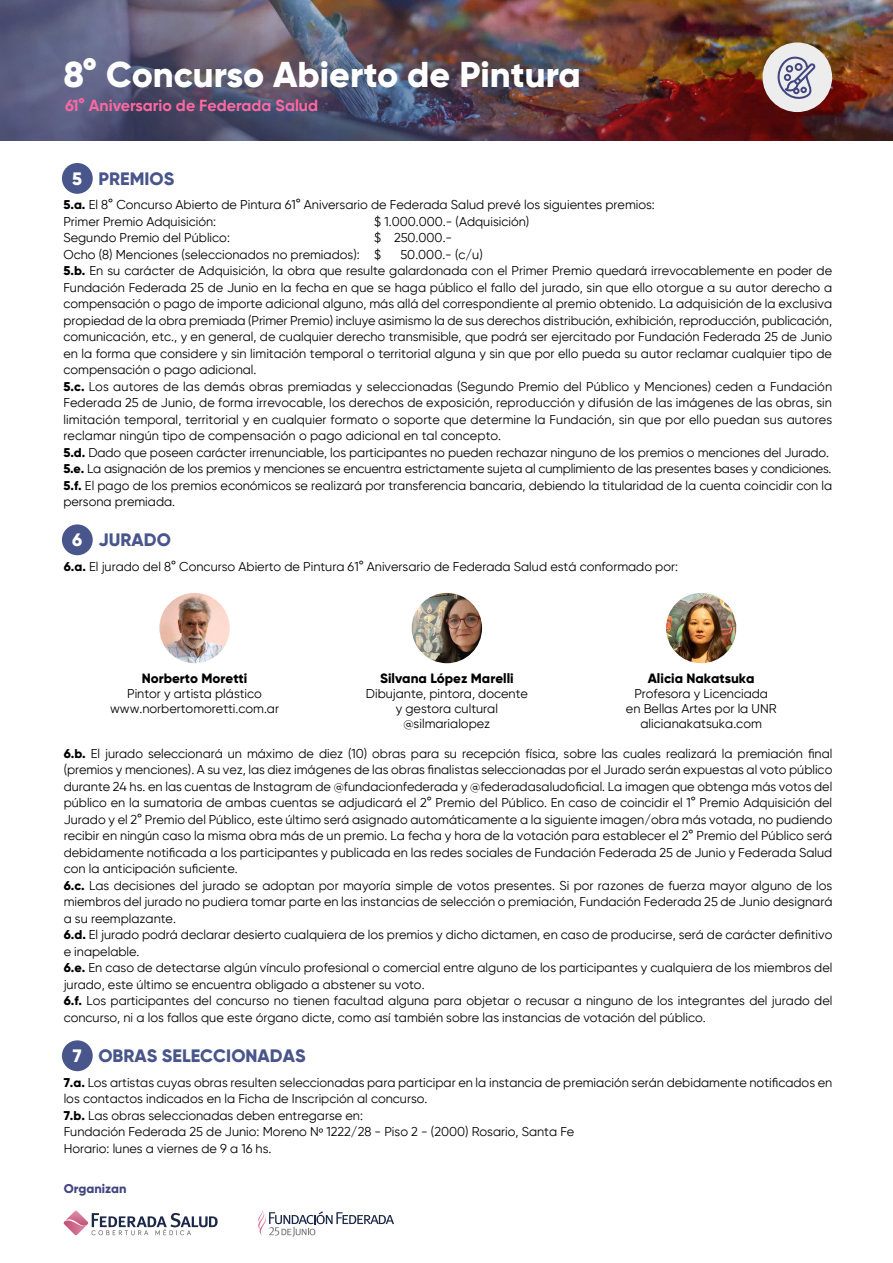
<style>
.page{position:relative;width:893px;height:1263px;background:#fff}
.page>*{position:absolute;margin:0;border:0;box-sizing:border-box;transform-origin:0 0}
.t1{font:800 35.85px "Gilroy";color:#fff}
.t2{font:800 18px "Gilroy";color:#49568c}
.t3{font:700 16.05px "Gilroy";color:#ff69a2}
.t4{font:800 13.5px "Gilroy";color:#000}
.t5{font:12.75px/16.5px "Gilroy";color:#000}
.t6{font:800 12.75px "Gilroy";color:#42467f}
.s1{color:#fff}
.s2{font-weight:800}
.s3{font-family:"Myriad Pro"}
</style>
<div class="page">
<svg style="left:64px;top:1211px;width:154px;height:24px"></svg>
<svg style="left:258px;top:1210px;width:136px;height:27px"></svg>
<img style="left:159px;top:593px;width:71px;height:70px;border-radius:35px">
<img style="left:412px;top:593px;width:70px;height:70px;border-radius:35px">
<img style="left:666px;top:593px;width:70px;height:70px;border-radius:35px">
<img style="left:0;top:0;width:893px;height:141px">
<div style="left:762px;top:42px;width:70px;height:70px;background:#ededed;border-radius:50%"></div>
<svg style="left:773px;top:50px;width:43px;height:55px"></svg>
<div style="left:795px;top:63px;width:7px;height:8px;border:2px solid #42467f;border-radius:50%"></div>
<div style="left:784px;top:74px;width:7px;height:7px;border:2px solid #42467f;border-radius:50%"></div>
<div style="left:800px;top:87px;width:7px;height:6px;border:2px solid #42467f;border-radius:50%"></div>
<div style="left:793px;top:88px;width:7px;height:6px;border:2px solid #42467f;border-radius:50%"></div>
<div style="left:786px;top:65px;width:7px;height:7px;border:2px solid #42467f;border-radius:50%"></div>
<div style="left:62px;top:163px;width:31px;height:31px;background:#49568c;border-radius:50%"></div>
<div style="left:62px;top:524px;width:31px;height:31px;background:#49568c;border-radius:50%"></div>
<div style="left:62px;top:1040px;width:31px;height:31px;background:#49568c;border-radius:50%"></div>
<h1 class="t1" style="left:63px;top:52px;width:519px">8° Concurso Abierto de Pintura</h1>
<p class="t3" style="left:65px;top:96px;width:255px">61° Aniversario de Federada Salud</p>
<h2 class="t2" style="left:72px;top:167px;width:104px"><span class="s1">5</span> PREMIOS</h2>
<p class="t5" style="left:63px;top:197px;width:593px"><span class="s2">5.a.</span> El 8° Concurso Abierto de Pintura 61° Aniversario de Federada Salud prevé los siguientes premios:<br>Primer Premio Adquisición:</p>
<p class="t5" style="left:374px;top:213px;width:157px">$ 1.000.000.- (Adquisición)</p>
<p class="t5" style="left:63px;top:230px;width:390px;text-indent:311px">$ 250.000.-<br>Ocho (8) Menciones (seleccionados no premiados): $</p>
<p class="t5" style="left:63px;top:230px;width:168px">Segundo Premio del Público:</p>
<p class="t5" style="left:63px;top:246px;width:770px;text-indent:337px">50.000.- (c/u)<br><span class="s2">5.b.</span> En su carácter de Adquisición, la obra que resulte galardonada con el Primer Premio quedará irrevocablemente en poder de Fundación Federada 25 de Junio en la fecha en que se haga público el fallo del jurado, sin que ello otorgue a su autor derecho a compensación o pago de importe adicional alguno, más allá del correspondiente al premio obtenido. La adquisición de la exclusiva propiedad de la obra premiada (Primer Premio) incluye asimismo la de sus derechos distribución, exhibición, reproducción, publicación, comunicación, etc., y en general, de cualquier derecho transmisible, que podrá ser ejercitado por Fundación Federada 25 de Junio en la forma que considere y sin limitación temporal o territorial alguna y sin que por ello pueda su autor reclamar cualquier tipo de compensación o pago adicional.<br><span class="s2">5.c.</span> Los autores de las demás obras premiadas y seleccionadas (Segundo Premio del Público y Menciones) ceden a Fundación Federada 25 de Junio, de forma irrevocable, los derechos de exposición, reproducción y difusión de las imágenes de las obras, sin limitación temporal, territorial y en cualquier formato o soporte que determine la Fundación, sin que por ello puedan sus autores reclamar ningún tipo de compensación o pago adicional en tal concepto.<br><span class="s2">5.d.</span> Dado que poseen carácter irrenunciable, los participantes no pueden rechazar ninguno de los premios o menciones del Jurado.<br><span class="s2">5.e.</span> La asignación de los premios y menciones se encuentra estrictamente sujeta al cumplimiento de las presentes bases y condiciones.<br><span class="s2">5.f.</span> El pago de los premios económicos se realizará por transferencia bancaria, debiendo la titularidad de la cuenta coincidir con la persona premiada.</p>
<h2 class="t2" style="left:72px;top:529px;width:100px"><span class="s1">6</span> JURADO</h2>
<p class="t5" style="left:64px;top:558px;width:616px"><span class="s2">6.a.</span> El jurado del 8° Concurso Abierto de Pintura 61° Aniversario de Federada Salud está conformado por:</p>
<p class="t4" style="left:142px;top:670px;width:107px">Norberto Moretti</p>
<p class="t5" style="left:110px;top:686px;width:171px;line-height:15px;text-align:center">Pintor y artista plástico www.norbertomoretti.com.ar</p>
<p class="t4" style="left:380px;top:670px;width:135px">Silvana López Marelli</p>
<p class="t5" style="left:366px;top:686px;width:164px;line-height:15px;text-align:center">Dibujante, pintora, docente y gestora cultural @silmarialopez</p>
<p class="t4" style="left:648px;top:670px;width:108px">Alicia Nakatsuka</p>
<p class="t5" style="left:626px;top:686px;width:152px;line-height:15px;text-align:center">Profesora y Licenciada en Bellas Artes por la UNR alicianakatsuka.com</p>
<p class="t5" style="left:64px;top:745px;width:770px"><span class="s2">6.b.</span> El jurado seleccionará un máximo de diez (10) obras para su recepción física, sobre las cuales realizará la premiación final (premios y menciones). A su vez, las diez imágenes de las obras finalistas seleccionadas por el Jurado serán expuestas al voto público durante 24 hs. en las cuentas de Instagram de @fundacionfederada y @federadasaludoficial. La imagen que obtenga más votos del público en la sumatoria de ambas cuentas se adjudicará el 2° Premio del Público. En caso de coincidir el 1° Premio Adquisición del Jurado y el 2° Premio del Público, este último será asignado automáticamente a la siguiente imagen/obra más votada, no pudiendo recibir en ningún caso la misma obra más de un premio. La fecha y hora de la votación para establecer el 2° Premio del Público será debidamente notificada a los participantes y publicada en las redes sociales de Fundación Federada 25 de Junio y Federada Salud con la anticipación suficiente.<br><span class="s2">6.c.</span> Las decisiones del jurado se adoptan por mayoría simple de votos presentes. Si por razones de fuerza mayor alguno de los miembros del jurado no pudiera tomar parte en las instancias de selección o premiación, Fundación Federada 25 de Junio designará a su reemplazante.<br><span class="s2">6.d.</span> El jurado podrá declarar desierto cualquiera de los premios y dicho dictamen, en caso de producirse, será de carácter definitivo e inapelable.<br><span class="s2">6.e.</span> En caso de detectarse algún vínculo profesional o comercial entre alguno de los participantes y cualquiera de los miembros del jurado, este último se encuentra obligado a abstener su voto.<br><span class="s2">6.f.</span> Los participantes del concurso no tienen facultad alguna para objetar o recusar a ninguno de los integrantes del jurado del concurso, ni a los fallos que este órgano dicte, como así también sobre las instancias de votación del público.</p>
<h2 class="t2" style="left:73px;top:1045px;width:234px"><span class="s1">7</span> OBRAS SELECCIONADAS</h2>
<p class="t5" style="left:64px;top:1074px;width:770px"><span class="s2">7.a.</span> Los artistas cuyas obras resulten seleccionadas para participar en la instancia de premiación serán debidamente notificados en los contactos indicados en la Ficha de Inscripción al concurso.<br><span class="s2">7.b.</span> Las obras seleccionadas deben entregarse en:<br>Fundación Federada 25 de Junio: Moreno N<span class="s3">º</span> 1222/28 - Piso 2 - (2000) Rosario, Santa Fe<br>Horario: lunes a viernes de 9 a 16 hs.</p>
<p class="t6" style="left:64px;top:1180px;width:64px">Organizan</p>
</div>
